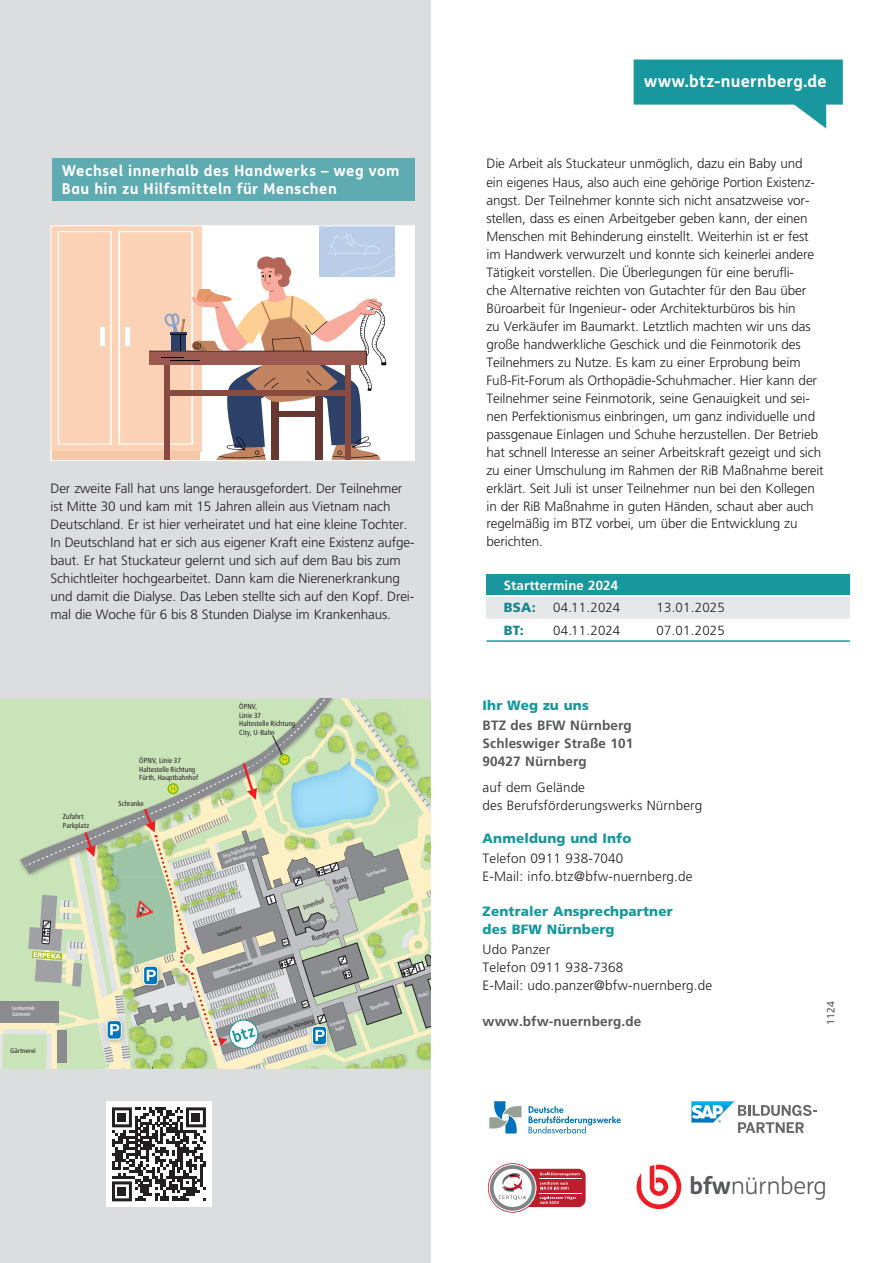
<style>
.page{position:relative;width:893px;height:1263px;background:#fff}
.page>*{position:absolute;margin:0;border:0;box-sizing:border-box;transform-origin:0 0}
.t1{font:300 23.55px "FS Me";color:#57585a}
.t2{font:700 16.5px "FS Me";letter-spacing:.015em;color:#fff}
.t3{font:700 15px/18px "FS Me";letter-spacing:.03em;color:#fff}
.t4{font:300 13.5px/18px "Frutiger LT Pro";letter-spacing:-.01em;color:#231f20}
.t5{font:300 13.5px/18px "Frutiger LT Pro";letter-spacing:.01em;color:#231f20}
.t6{font:700 13.5px/18px "Frutiger LT Pro";letter-spacing:.01em;color:#57585a;text-align:justify}
.t7{font:900 13.5px/18px "Frutiger LT Pro";letter-spacing:.01em;color:#18979e}
.t8{font:300 13.2px "Frutiger LT Pro";letter-spacing:.01em;color:#231f20}
.t9{font:700 13.2px "Frutiger LT Pro";letter-spacing:.01em;color:#fff}
.t10{font:900 13.2px "Frutiger LT Pro";color:#13888e}
.t11{font:300 10.5px "Frutiger LT Pro";color:#231f20}
.t12{font:condensed 7.35px/8.7px "Frutiger";letter-spacing:.01em;color:#231f20}
.t13{font:condensed 7.35px/6.4px "Frutiger";letter-spacing:.01em;color:#231f20;scale:.95 1}
.t14{font:condensed 7.35px "Frutiger";letter-spacing:.01em;color:#231f20;scale:.89 1}
.t15{font:condensed 6.6px "Frutiger";color:#231f20;scale:1.1 1}
.t16{font:condensed 5.7px "Frutiger";color:#231f20}
.t17{font:condensed 5.25px/6.4px "Frutiger LT Pro";color:#fff}
.t18{font:condensed 5.25px "Frutiger LT Pro";color:#231f20}
.t19{font:condensed 5.25px/6.3px "Frutiger LT Pro";color:#fff;text-align:center;scale:.88 1}
.t20{font:condensed 5.25px "Frutiger LT Pro";color:#fff;scale:.89 1}
.s1{font-weight:700}
</style>
<div class="page">
<div style="left:0;top:0;width:431px;height:1263px;background:#dcdddf"></div>
<div style="left:106px;top:1102px;width:106px;height:105px;background:#fff"></div>
<svg style="left:112px;top:1107px;width:94px;height:94px"></svg>
<div style="left:118px;top:1113px;width:8px;height:8px;background:#231f20"></div>
<div style="left:192px;top:1113px;width:8px;height:8px;background:#231f20"></div>
<div style="left:118px;top:1187px;width:8px;height:9px;background:#231f20"></div>
<svg style="left:691px;top:1101px;width:125px;height:32px"></svg>
<svg style="left:634px;top:60px;width:209px;height:68px"></svg>
<div style="left:497px;top:1169px;width:89px;height:38px;background:#be1d2c;border-radius:7px"></div>
<hr style="left:540px;top:1193px;width:42px;height:1px;background:#fff">
<hr style="left:540px;top:1178px;width:42px;height:1px;background:#fff">
<svg style="left:488px;top:1163px;width:92px;height:49px"></svg>
<svg style="left:636px;top:1164px;width:45px;height:45px"></svg>
<svg style="left:489px;top:1101px;width:33px;height:32px"></svg>
<svg style="left:529px;top:1106px;width:92px;height:27px"></svg>
<div style="left:0;top:699px;width:28px;height:369px;background:#cae4ba"></div>
<img style="left:18px;top:816px;width:10px;height:61px">
<div style="left:3px;top:1029px;width:44px;height:5px;background:#e3e4e6"></div>
<svg style="left:0;top:1034px;width:3px;height:34px"></svg>
<div style="left:0;top:1001px;width:59px;height:21px;background:#8a8c8f"></div>
<div style="left:51px;top:226px;width:363px;height:235px;background:#fff"></div>
<div style="left:50px;top:225px;width:152px;height:227px;background:#fcd2b7"></div>
<div style="left:52px;top:452px;width:147px;height:8px;background:#f7c8a8"></div>
<svg style="left:58px;top:231px;width:54px;height:213px"></svg>
<div style="left:100px;top:328px;width:5px;height:18px;background:#fff"></div>
<svg style="left:118px;top:227px;width:276px;height:232px"></svg>
<div style="left:50px;top:225px;width:365px;height:236px;border:1px solid #fff"></div>
<div style="left:52px;top:158px;width:363px;height:43px;background:#5eabb1"></div>
<div style="left:486px;top:574px;width:364px;height:21px;background:#18979e"></div>
<div style="left:486px;top:597px;width:364px;height:22px;background:#e6e7e9"></div>
<hr style="left:486px;top:640px;width:364px;height:2px;background:#18979e">
<svg style="left:28px;top:699px;width:403px;height:370px;background:#beccb0"></svg>
<p class="t3" style="left:62px;top:161px;width:339px">Wechsel innerhalb des Handwerks – weg vom<br>Bau hin zu Hilfsmitteln für Menschen</p>
<p class="t4" style="left:50px;top:479px;width:366px">Der zweite Fall hat uns lange herausgefordert. Der Teilnehmer ist Mitte 30 und kam mit 15 Jahren allein aus Vietnam nach Deutschland. Er ist hier verheiratet und hat eine kleine Tochter.<br>In Deutschland hat er sich aus eigener Kraft eine Existenz aufge&shy;baut. Er hat Stuckateur gelernt und sich auf dem Bau bis zum Schichtleiter hochgearbeitet. Dann kam die Nierenerkrankung und damit die Dialyse. Das Leben stellte sich auf den Kopf. Drei&shy;mal die Woche für 6 bis 8 Stunden Dialyse im Krankenhaus.</p>
<p class="t12" style="left:63px;top:812px;width:28px">Zufahrt<br>Parkplatz</p>
<p class="t17" style="left:12px;top:1005px;width:24px">Lernbetrieb<br>Gärtnerei</p>
<p class="t15" style="left:10px;top:1047px;width:25px">Gärtnerei</p>
<p class="t12" style="left:139px;top:756px;width:60px">ÖPNV, Linie 37<br>Haltestelle Richtung<br>Fürth, Hauptbahnhof</p>
<p class="t12" style="left:118px;top:799px;width:27px">Schranke</p>
<p class="t12" style="left:239px;top:702px;width:58px">ÖPNV,<br>Linie 37<br>Haltestelle Richtung<br>City, U-Bahn</p>
<p class="t17" style="left:222px;top:854px;width:37px;line-height:5.8px;rotate:-18deg">Geschäftsführung und Verwaltung</p>
<p class="t18" style="left:217px;top:932px;width:26px;rotate:-18deg">Lernbetriebe</p>
<p class="t18" style="left:228px;top:967px;width:26px;rotate:-18deg">Lernbetriebe</p>
<p class="t17" style="left:292px;top:871px;width:20px;rotate:-18deg">Cafeteria</p>
<p class="t13" style="left:332px;top:879px;width:20px;rotate:-18deg">Rund&shy;gang</p>
<p class="t14" style="left:302px;top:903px;width:26px;rotate:-18deg">Innenhof</p>
<p class="t13" style="left:311px;top:936px;width:30px;rotate:-18deg">Rundgang</p>
<p class="t20" style="left:310px;top:921px;width:17px;rotate:-18deg">Pavillon</p>
<p class="t17" style="left:320px;top:970px;width:29px;rotate:-18deg">Reha-M edizin</p>
<p class="t16" style="left:262px;top:1034px;width:55px;rotate:-18deg">Geschäftsstelle Nürnberg</p>
<p class="t19" style="left:328px;top:1022px;width:23px;rotate:-18deg">Schwimm&shy;halle</p>
<p class="t17" style="left:366px;top:872px;width:22px;rotate:-17deg">Speisesaal</p>
<p class="t17" style="left:369px;top:1005px;width:22px;rotate:-18deg">Sporthalle</p>
<p class="t17" style="left:399px;top:963px;width:12px;rotate:-18deg">Bistro</p>
<p class="t17" style="left:417px;top:993px;width:12px;rotate:-18deg">Hotel</p>
<p class="t2" style="left:644px;top:69px;width:184px">www.btz-nuernberg.de</p>
<p class="t4" style="left:486px;top:155px;width:339px">Die Arbeit als Stuckateur unmöglich, dazu ein Baby und<br>ein eigenes Haus, also auch eine gehörige Portion Existenz&shy;angst. Der Teilnehmer konnte sich nicht ansatzweise vor&shy;stellen, dass es einen Arbeitgeber geben kann, der einen Menschen mit Behinderung einstellt. Weiterhin ist er fest im Handwerk verwurzelt und konnte sich keinerlei andere Tätigkeit vorstellen. Die Überlegungen für eine berufli-<br>che Alternative reichten von Gutachter für den Bau über Büroarbeit für Ingenieur- oder Architekturbüros bis hin<br>zu Verkäufer im Baumarkt. Letztlich machten wir uns das große handwerkliche Geschick und die Feinmotorik des Teilnehmers zu Nutze. Es kam zu einer Erprobung beim Fuß-Fit-Forum als Orthopädie-Schuhmacher. Hier kann der Teilnehmer seine Feinmotorik, seine Genauigkeit und sei&shy;nen Perfektionismus einbringen, um ganz individuelle und passgenaue Einlagen und Schuhe herzustellen. Der Betrieb hat schnell Interesse an seiner Arbeitskraft gezeigt und sich zu einer Umschulung im Rahmen der RiB Maßnahme bereit erklärt. Seit Juli ist unser Teilnehmer nun bei den Kollegen in der RiB Maßnahme in guten Händen, schaut aber auch regelmäßig im BTZ vorbei, um über die Entwicklung zu berichten.</p>
<p class="t9" style="left:504px;top:577px;width:116px">Starttermine 2024</p>
<p class="t10" style="left:504px;top:600px;width:33px">BSA:</p>
<p class="t8" style="left:553px;top:600px;width:69px">04.11.2024</p>
<p class="t8" style="left:656px;top:600px;width:70px">13.01.2025</p>
<p class="t10" style="left:504px;top:622px;width:22px">BT:</p>
<p class="t8" style="left:553px;top:623px;width:69px">04.11.2024</p>
<p class="t8" style="left:656px;top:623px;width:70px">07.01.2025</p>
<p class="t7" style="left:483px;top:696px;width:108px">Ihr Weg zu uns</p>
<p class="t6" style="left:483px;top:716px;width:152px">BTZ des BFW Nürnberg Schleswiger Straße 101<br>90427 Nürnberg</p>
<p class="t5" style="left:483px;top:778px;width:221px">auf dem Gelände<br>des Berufsförderungswerks Nürnberg</p>
<p class="t7" style="left:483px;top:829px;width:150px">Anmeldung und Info</p>
<p class="t5" style="left:483px;top:849px;width:211px">Telefon 0911 938-7040<br>E-Mail: info.btz@bfw-nuernberg.de</p>
<p class="t7" style="left:483px;top:902px;width:192px">Zentraler Ansprechpartner des BFW Nürnberg</p>
<p class="t5" style="left:483px;top:941px;width:231px">Udo Panzer<br>Telefon 0911 938-7368<br>E-Mail: udo.panzer@bfw-nuernberg.de</p>
<p class="t6" style="left:483px;top:1013px;width:160px">www.bfw-nuernberg.de</p>
<p class="t11" style="left:825px;top:1025px;width:25px;rotate:-90deg">1124</p>
<h1 class="t1" style="left:690px;top:1170px;width:139px"><span class="s1">bfw</span>nürnberg</h1>
</div>
